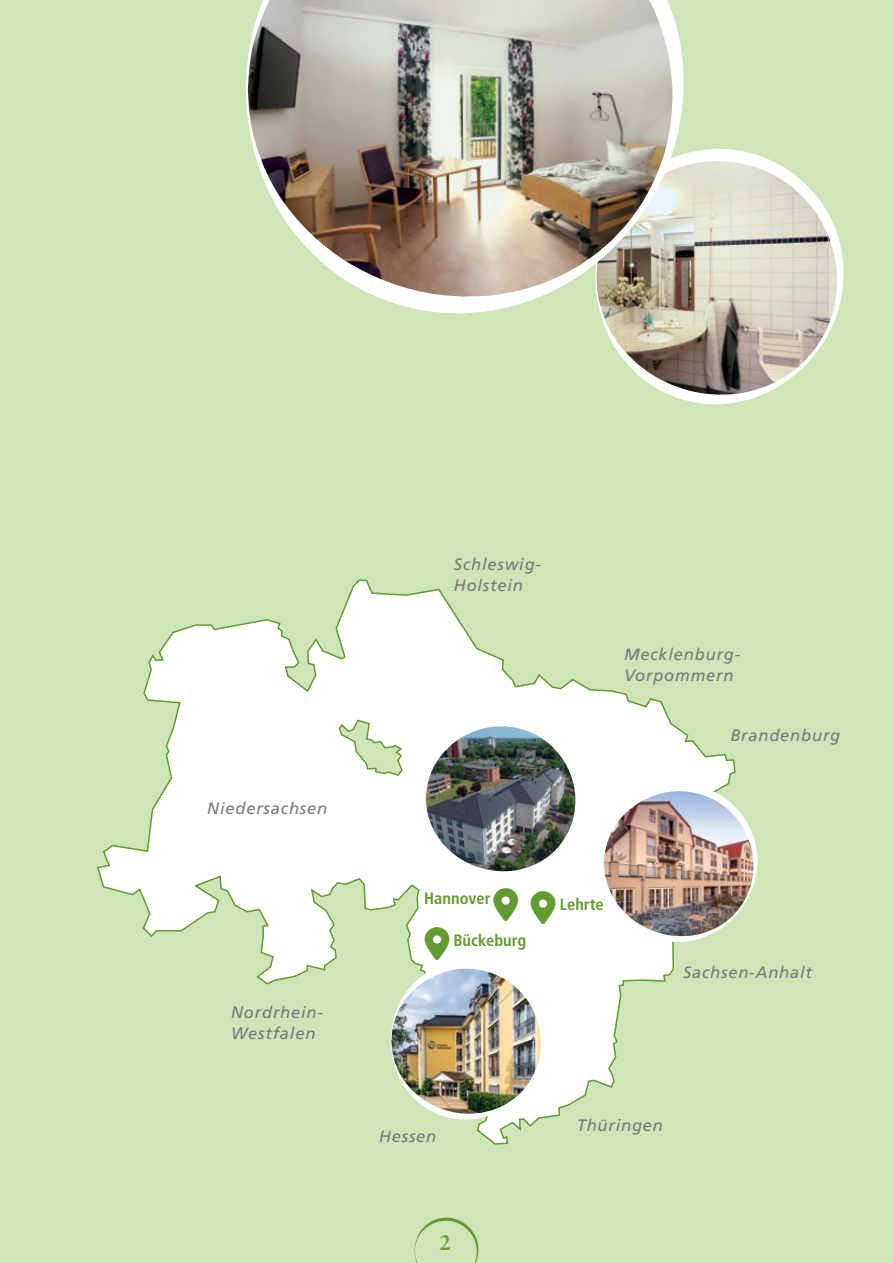
<style>
.page{position:relative;width:893px;height:1263px;background:#cee5b8}
.page>*{position:absolute;margin:0;border:0;box-sizing:border-box;transform-origin:0 0}
.t1{font:33px "Font Awesome 6 Pro Solid";color:#629b31}
.t2{font:700 21px "Sabon LT Pro";color:#629b31}
.t3{font:italic 16.5px/21px "Frutiger LT Pro";letter-spacing:.05em;color:#76787b}
.t4{font:700 condensed 16.5px "Frutiger LT Pro";color:#629b31}
</style>
<div class="page">
<svg style="left:97px;top:579px;width:639px;height:566px"></svg>
<img style="left:603px;top:783px;width:154px;height:159px">
<img style="left:425px;top:719px;width:154px;height:158px">
<svg style="left:415px;top:1217px;width:63px;height:46px"></svg>
<svg style="left:600px;top:149px;width:243px;height:255px"></svg>
<img style="left:246px;top:0;width:438px;height:313px">
<img style="left:391px;top:888px;width:165px;height:231px">
<p class="t3" style="left:207px;top:798px;width:121px">Niedersachsen</p>
<p class="t3" style="left:231px;top:1002px;width:93px">Nordrhein-<br>Westfalen</p>
<p class="t3" style="left:454px;top:554px;width:89px">Schleswig-<br>Holstein</p>
<p class="t3" style="left:624px;top:644px;width:118px">Mecklenburg-<br>Vorpommern</p>
<p class="t3" style="left:730px;top:725px;width:112px">Brandenburg</p>
<h1 class="t1" style="left:493px;top:889px;width:64px">●□▼□■□▼ ●□▼□■□▼</h1>
<p class="t4" style="left:424px;top:889px;width:68px">Hannover</p>
<p class="t4" style="left:560px;top:894px;width:46px">Lehrte</p>
<p class="t4" style="left:453px;top:930px;width:75px">Bückeburg</p>
<h1 class="t1" style="left:425px;top:927px;width:26px">●□▼□■□▼</h1>
<p class="t3" style="left:683px;top:962px;width:130px">Sachsen-Anhalt</p>
<p class="t3" style="left:379px;top:1125px;width:59px">Hessen</p>
<p class="t2" style="left:439px;top:1229px;width:13px">2</p>
<p class="t3" style="left:577px;top:1115px;width:88px">Thüringen</p>
</div>
